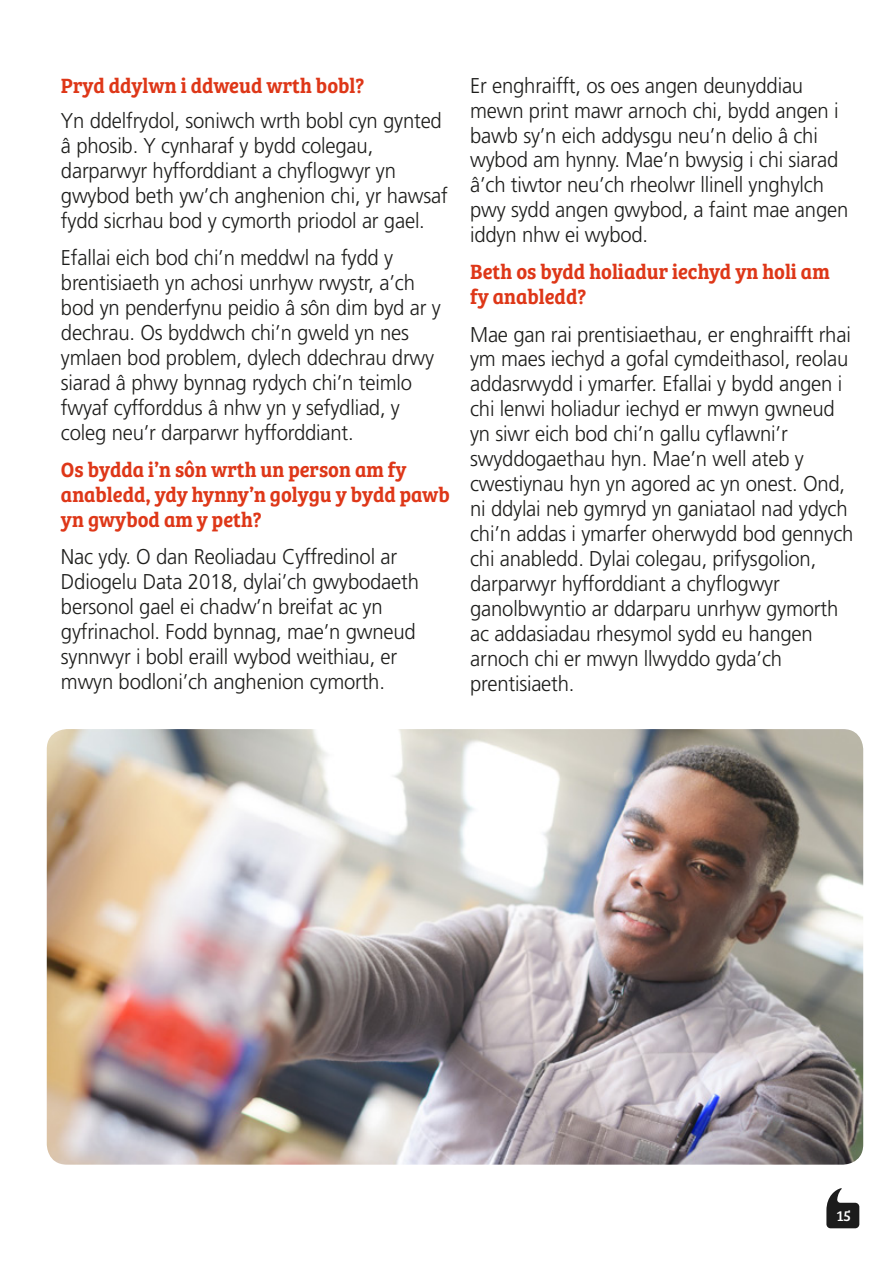
<style>
.page{position:relative;width:893px;height:1263px;background:#fff}
.page>*{position:absolute;margin:0;border:0;box-sizing:border-box;transform-origin:0 0}
.t1{font:300 21.45px/24.9px "Frutiger LT Std";letter-spacing:-.01em;color:#1d1d1b;scale:.95 1}
.t2{font:600 21.45px/24.9px "Bree Serif";color:#de3718;scale:.95 1}
.t3{font:15px "Bree Serif";color:#fff}
</style>
<div class="page">
<img style="left:47px;top:729px;width:816px;height:436px">
<svg style="left:826px;top:1188px;width:33px;height:40px"></svg>
<p class="t2" style="left:61px;top:71px;width:321px">Pryd ddylwn i ddweud wrth bobl?</p>
<p class="t1" style="left:61px;top:109px;width:409px">Yn ddelfrydol, soniwch wrth bobl cyn gynted â phosib. Y cynharaf y bydd colegau, darparwyr hyfforddiant a chyflogwyr yn gwybod beth yw’ch anghenion chi, yr hawsaf fydd sicrhau bod y cymorth priodol ar gael.</p>
<p class="t1" style="left:61px;top:246px;width:401px">Efallai eich bod chi’n meddwl na fydd y brentisiaeth yn achosi unrhyw rwystr, a’ch bod yn penderfynu peidio â sôn dim byd ar y dechrau. Os byddwch chi’n gweld yn nes ymlaen bod problem, dylech ddechrau drwy siarad â phwy bynnag rydych chi’n teimlo fwyaf cyfforddus â nhw yn y sefydliad, y coleg neu’r darparwr hyfforddiant.</p>
<p class="t2" style="left:61px;top:456px;width:411px">Os bydda i’n sôn wrth un person am fy anabledd, ydy hynny’n golygu y bydd pawb yn gwybod am y peth?</p>
<p class="t1" style="left:61px;top:545px;width:378px">Nac ydy. O dan Reoliadau Cyffredinol ar Ddiogelu Data 2018, dylai’ch gwybodaeth bersonol gael ei chadw’n breifat ac yn gyfrinachol. Fodd bynnag, mae’n gwneud synnwyr i bobl eraill wybod weithiau, er mwyn bodloni’ch anghenion cymorth.</p>
<p class="t1" style="left:470px;top:73px;width:400px">Er enghraifft, os oes angen deunyddiau mewn print mawr arnoch chi, bydd angen i bawb sy’n eich addysgu neu’n delio â chi wybod am hynny. Mae’n bwysig i chi siarad â’ch tiwtor neu’ch rheolwr llinell ynghylch pwy sydd angen gwybod, a faint mae angen iddyn nhw ei wybod.</p>
<p class="t2" style="left:470px;top:258px;width:380px">Beth os bydd holiadur iechyd yn holi am fy anabledd?</p>
<p class="t1" style="left:470px;top:322px;width:405px">Mae gan rai prentisiaethau, er enghraifft rhai ym maes iechyd a gofal cymdeithasol, reolau addasrwydd i ymarfer. Efallai y bydd angen i chi lenwi holiadur iechyd er mwyn gwneud yn siwr eich bod chi’n gallu cyflawni’r swyddogaethau hyn. Mae’n well ateb y cwestiynau hyn yn agored ac yn onest. Ond, ni ddylai neb gymryd yn ganiataol nad ydych chi’n addas i ymarfer oherwydd bod gennych chi anabledd. Dylai colegau, prifysgolion, darparwyr hyfforddiant a chyflogwyr ganolbwyntio ar ddarparu unrhyw gymorth ac addasiadau rhesymol sydd eu hangen arnoch chi er mwyn llwyddo gyda’ch prentisiaeth.</p>
<p class="t3" style="left:837px;top:1204px;width:16px">15</p>
</div>
